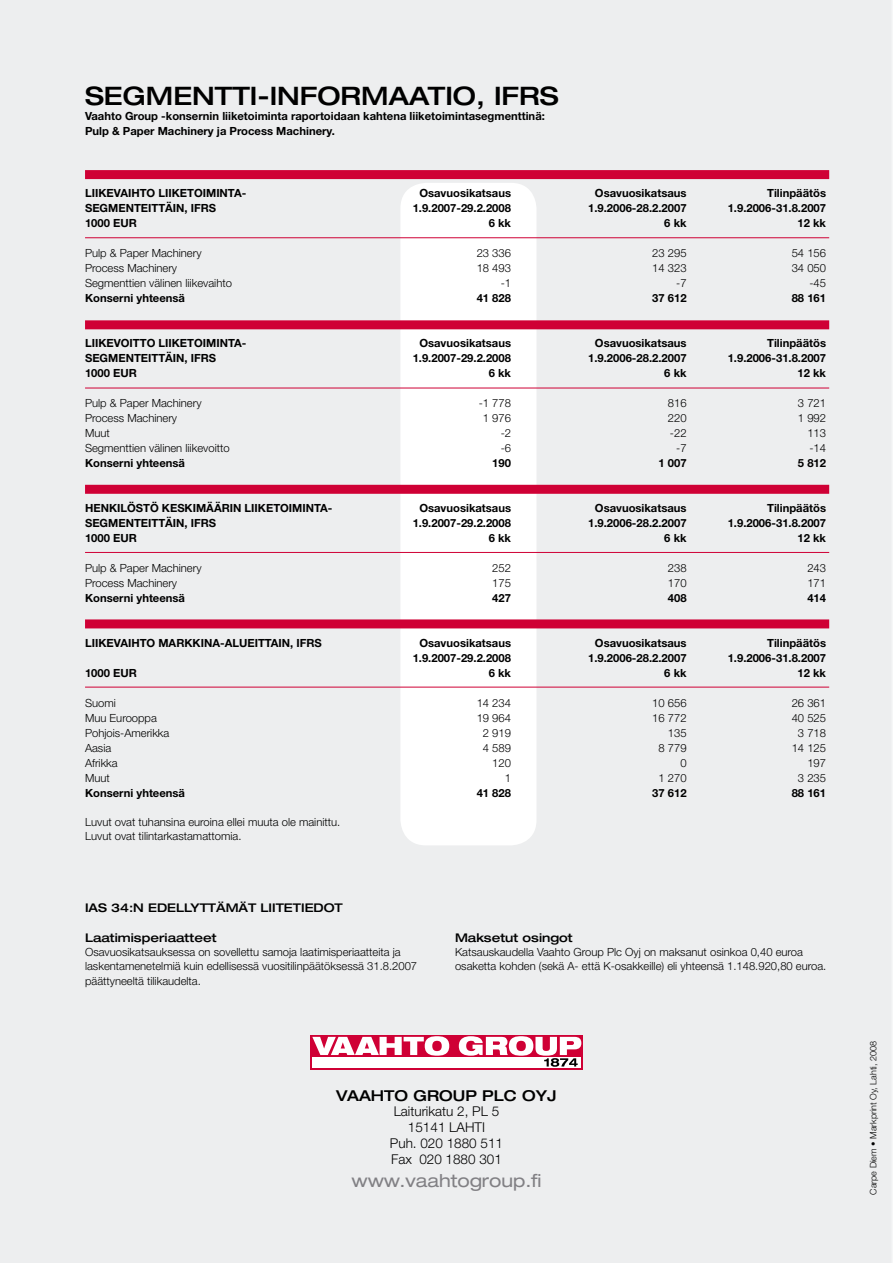
<style>
.page{position:relative;width:893px;height:1263px;background:#fff}
.page>*{position:absolute;margin:0;border:0;box-sizing:border-box;transform-origin:0 0}
.t1{font:500 expanded 25.5px "Helvetica Neue";color:#000}
.t2{font:expanded 18px "Helvetica Neue";color:#818084}
.t3{font:500 expanded 15px "Helvetica Neue";color:#000}
.t4{font:300 13.5px/15.9px "Helvetica Neue";color:#000;text-align:center}
.t5{font:500 expanded 12px "Helvetica Neue";color:#000}
.t6{font:700 11.25px/15px "Helvetica Neue";color:#000}
.t7{font:300 11.25px/14.2px "Helvetica Neue";color:#000}
.t8{font:300 9px "Helvetica Neue";color:#000}
</style>
<div class="page">
<div style="left:0;top:0;width:892px;height:1263px;background:#edeeef"></div>
<div style="left:85px;top:170px;width:744px;height:9px;background:#cf0035"></div>
<div style="left:400px;top:183px;width:136px;height:662px;background:#fff;border-radius:26px"></div>
<hr style="left:85px;top:237px;width:744px;height:1px;background:#cf0035">
<svg style="left:310px;top:1035px;width:273px;height:34px"></svg>
<div style="left:313px;top:1057px;width:268px;height:10px;background:#fff"></div>
<svg style="left:312px;top:1036px;width:137px;height:20px"></svg>
<svg style="left:459px;top:1036px;width:122px;height:31px"></svg>
<div style="left:412px;top:1199px;width:56px;height:44px;background:#edeeef"></div>
<hr style="left:85px;top:388px;width:744px;height:1px;background:#cf0035">
<div style="left:85px;top:320px;width:744px;height:9px;background:#cf0035"></div>
<hr style="left:85px;top:552px;width:744px;height:1px;background:#cf0035">
<div style="left:85px;top:485px;width:744px;height:9px;background:#cf0035"></div>
<hr style="left:85px;top:687px;width:744px;height:1px;background:#cf0035">
<div style="left:85px;top:619px;width:744px;height:9px;background:#cf0035"></div>
<h1 class="t1" style="left:85px;top:80px;width:474px">SEGMENTTI-IN FORMAATIO, IFRS</h1>
<p class="t6" style="left:85px;top:108px;width:461px">Vaahto Group -konsernin liiketoiminta raportoidaan kahtena liiketoimintasegmenttinä:<br>Pulp &amp; Paper Machinery ja Process Machinery.</p>
<p class="t6" style="left:85px;top:186px;width:163px">LIIKEVAIHTO LIIKETOIMINTA-</p>
<p class="t6" style="left:419px;top:186px;width:93px">Osavuosikatsaus</p>
<p class="t6" style="left:595px;top:186px;width:93px">Osavuosikatsaus</p>
<p class="t6" style="left:767px;top:186px;width:60px">Tilinpäätös</p>
<p class="t6" style="left:85px;top:201px;width:133px">SEGMENTEITTÄIN, IFRS</p>
<p class="t6" style="left:413px;top:201px;width:100px">1.9.2007-29.2.2008</p>
<p class="t6" style="left:588px;top:201px;width:100px">1.9.2006-28.2.2007</p>
<p class="t6" style="left:728px;top:201px;width:100px">1.9.2006-31.8.2007</p>
<p class="t6" style="left:85px;top:216px;width:53px">1000 EUR</p>
<p class="t6" style="left:489px;top:216px;width:24px">6 kk</p>
<p class="t6" style="left:664px;top:216px;width:24px">6 kk</p>
<p class="t6" style="left:797px;top:216px;width:30px">12 kk</p>
<p class="t7" style="left:85px;top:246px;width:118px">Pulp &amp; Paper Machinery</p>
<p class="t7" style="left:477px;top:246px;width:36px">23 336</p>
<p class="t7" style="left:652px;top:246px;width:36px">23 295</p>
<p class="t7" style="left:792px;top:246px;width:36px">54 156</p>
<p class="t7" style="left:85px;top:261px;width:94px">Process Machinery</p>
<p class="t7" style="left:477px;top:261px;width:36px">18 493</p>
<p class="t7" style="left:652px;top:261px;width:36px">14 323</p>
<p class="t7" style="left:792px;top:261px;width:36px">34 050</p>
<p class="t7" style="left:85px;top:276px;width:148px">Segmenttien välinen liikevaihto</p>
<p class="t7" style="left:501px;top:276px;width:12px">-1</p>
<p class="t7" style="left:676px;top:276px;width:12px">-7</p>
<p class="t7" style="left:809px;top:276px;width:18px">-45</p>
<p class="t6" style="left:85px;top:291px;width:102px">Konserni yhteensä</p>
<p class="t6" style="left:477px;top:291px;width:36px">41 828</p>
<p class="t6" style="left:652px;top:291px;width:36px">37 612</p>
<p class="t6" style="left:792px;top:291px;width:36px">88 161</p>
<p class="t6" style="left:85px;top:336px;width:163px">LIIKEVOITTO LIIKETOIMINTA-</p>
<p class="t6" style="left:419px;top:336px;width:93px">Osavuosikatsaus</p>
<p class="t6" style="left:595px;top:336px;width:93px">Osavuosikatsaus</p>
<p class="t6" style="left:767px;top:336px;width:60px">Tilinpäätös</p>
<p class="t6" style="left:85px;top:351px;width:133px">SEGMENTEITTÄIN, IFRS</p>
<p class="t6" style="left:413px;top:351px;width:100px">1.9.2007-29.2.2008</p>
<p class="t6" style="left:588px;top:351px;width:100px">1.9.2006-28.2.2007</p>
<p class="t6" style="left:728px;top:351px;width:100px">1.9.2006-31.8.2007</p>
<p class="t6" style="left:85px;top:365px;width:53px">1000 EUR</p>
<p class="t6" style="left:489px;top:365px;width:24px">6 kk</p>
<p class="t6" style="left:664px;top:365px;width:24px">6 kk</p>
<p class="t6" style="left:797px;top:365px;width:30px">12 kk</p>
<p class="t7" style="left:85px;top:396px;width:118px">Pulp &amp; Paper Machinery</p>
<p class="t7" style="left:479px;top:396px;width:34px">-1 778</p>
<p class="t7" style="left:668px;top:396px;width:20px">816</p>
<p class="t7" style="left:798px;top:396px;width:30px">3 721</p>
<p class="t7" style="left:85px;top:411px;width:94px">Process Machinery</p>
<p class="t7" style="left:483px;top:411px;width:30px">1 976</p>
<p class="t7" style="left:668px;top:411px;width:20px">220</p>
<p class="t7" style="left:798px;top:411px;width:30px">1 992</p>
<p class="t7" style="left:85px;top:426px;width:26px">Muut</p>
<p class="t7" style="left:501px;top:426px;width:12px">-2</p>
<p class="t7" style="left:670px;top:426px;width:18px">-22</p>
<p class="t7" style="left:807px;top:426px;width:20px">113</p>
<p class="t7" style="left:85px;top:441px;width:146px">Segmenttien välinen liikevoitto</p>
<p class="t7" style="left:501px;top:441px;width:12px">-6</p>
<p class="t7" style="left:676px;top:441px;width:12px">-7</p>
<p class="t7" style="left:809px;top:441px;width:18px">-14</p>
<p class="t6" style="left:85px;top:455px;width:102px">Konserni yhteensä</p>
<p class="t6" style="left:492px;top:455px;width:20px">190</p>
<p class="t6" style="left:658px;top:455px;width:30px">1 007</p>
<p class="t6" style="left:798px;top:455px;width:30px">5 812</p>
<p class="t6" style="left:85px;top:500px;width:249px">HENKILÖSTÖ KESKIMÄÄRIN LIIKETOIMINTA-</p>
<p class="t6" style="left:419px;top:500px;width:93px">Osavuosikatsaus</p>
<p class="t6" style="left:595px;top:500px;width:93px">Osavuosikatsaus</p>
<p class="t6" style="left:767px;top:500px;width:60px">Tilinpäätös</p>
<p class="t6" style="left:85px;top:515px;width:133px">SEGMENTEITTÄIN, IFRS</p>
<p class="t6" style="left:413px;top:515px;width:100px">1.9.2007-29.2.2008</p>
<p class="t6" style="left:588px;top:515px;width:100px">1.9.2006-28.2.2007</p>
<p class="t6" style="left:728px;top:515px;width:100px">1.9.2006-31.8.2007</p>
<p class="t6" style="left:85px;top:530px;width:53px">1000 EUR</p>
<p class="t6" style="left:489px;top:530px;width:24px">6 kk</p>
<p class="t6" style="left:664px;top:530px;width:24px">6 kk</p>
<p class="t6" style="left:797px;top:530px;width:30px">12 kk</p>
<p class="t7" style="left:85px;top:561px;width:118px">Pulp &amp; Paper Machinery</p>
<p class="t7" style="left:492px;top:561px;width:20px">252</p>
<p class="t7" style="left:668px;top:561px;width:20px">238</p>
<p class="t7" style="left:807px;top:561px;width:20px">243</p>
<p class="t7" style="left:85px;top:576px;width:94px">Process Machinery</p>
<p class="t7" style="left:492px;top:576px;width:20px">175</p>
<p class="t7" style="left:668px;top:576px;width:20px">170</p>
<p class="t7" style="left:807px;top:576px;width:20px">171</p>
<p class="t6" style="left:85px;top:590px;width:102px">Konserni yhteensä</p>
<p class="t6" style="left:492px;top:590px;width:20px">427</p>
<p class="t6" style="left:668px;top:590px;width:20px">408</p>
<p class="t6" style="left:807px;top:590px;width:20px">414</p>
<p class="t6" style="left:85px;top:635px;width:238px">LIIKEVAIHTO MARKKINA-ALUEITTAIN, IFRS</p>
<p class="t6" style="left:419px;top:635px;width:93px">Osavuosikatsaus</p>
<p class="t6" style="left:595px;top:635px;width:93px">Osavuosikatsaus</p>
<p class="t6" style="left:767px;top:635px;width:60px">Tilinpäätös</p>
<p class="t6" style="left:413px;top:650px;width:100px">1.9.2007-29.2.2008</p>
<p class="t6" style="left:588px;top:650px;width:100px">1.9.2006-28.2.2007</p>
<p class="t6" style="left:728px;top:650px;width:100px">1.9.2006-31.8.2007</p>
<p class="t6" style="left:85px;top:665px;width:53px">1000 EUR</p>
<p class="t6" style="left:489px;top:665px;width:24px">6 kk</p>
<p class="t6" style="left:664px;top:665px;width:24px">6 kk</p>
<p class="t6" style="left:797px;top:665px;width:30px">12 kk</p>
<p class="t7" style="left:85px;top:696px;width:32px">Suomi</p>
<p class="t7" style="left:477px;top:696px;width:36px">14 234</p>
<p class="t7" style="left:652px;top:696px;width:36px">10 656</p>
<p class="t7" style="left:792px;top:696px;width:36px">26 361</p>
<p class="t7" style="left:85px;top:711px;width:73px">Muu Eurooppa</p>
<p class="t7" style="left:477px;top:711px;width:36px">19 964</p>
<p class="t7" style="left:652px;top:711px;width:36px">16 772</p>
<p class="t7" style="left:792px;top:711px;width:36px">40 525</p>
<p class="t7" style="left:85px;top:726px;width:86px">Pohjois-Amerikka</p>
<p class="t7" style="left:483px;top:726px;width:30px">2 919</p>
<p class="t7" style="left:668px;top:726px;width:20px">135</p>
<p class="t7" style="left:798px;top:726px;width:30px">3 718</p>
<p class="t7" style="left:85px;top:741px;width:28px">Aasia</p>
<p class="t7" style="left:483px;top:741px;width:30px">4 589</p>
<p class="t7" style="left:658px;top:741px;width:30px">8 779</p>
<p class="t7" style="left:792px;top:741px;width:36px">14 125</p>
<p class="t7" style="left:85px;top:756px;width:34px">Afrikka</p>
<p class="t7" style="left:492px;top:756px;width:20px">120</p>
<p class="t7" style="left:680px;top:756px;width:8px">0</p>
<p class="t7" style="left:807px;top:756px;width:20px">197</p>
<p class="t7" style="left:85px;top:771px;width:26px">Muut</p>
<p class="t7" style="left:505px;top:771px;width:8px">1</p>
<p class="t7" style="left:658px;top:771px;width:30px">1 270</p>
<p class="t7" style="left:798px;top:771px;width:30px">3 235</p>
<p class="t6" style="left:85px;top:785px;width:102px">Konserni yhteensä</p>
<p class="t6" style="left:477px;top:785px;width:36px">41 828</p>
<p class="t6" style="left:652px;top:785px;width:36px">37 612</p>
<p class="t6" style="left:792px;top:785px;width:36px">88 161</p>
<p class="t7" style="left:85px;top:814px;width:257px">Luvut ovat tuhansina euroina ellei muuta ole mainittu.<br>Luvut ovat tilintarkastamattomia.</p>
<p class="t5" style="left:85px;top:900px;width:259px">IAS 34:N EDELLYTTÄMÄT LIITETIE DOT</p>
<p class="t5" style="left:85px;top:930px;width:133px">Laatimisperiaatteet</p>
<p class="t7" style="left:85px;top:945px;width:334px">Osavuosikatsauksessa on sovellettu samoja laatimisperiaatteita ja laskentamenetelmiä kuin edellisessä vuositilinpäätöksessä 31.8.2007 päättyneeltä tilikaudelta.</p>
<p class="t5" style="left:455px;top:930px;width:119px">Maksetut osingot</p>
<p class="t7" style="left:455px;top:944px;width:373px">Katsauskaudella Vaahto Group Plc Oyj on maksanut osinkoa 0,40 euroa osaketta kohden (sekä A- että K-osakkeille) eli yhteensä 1.148.920,80 euroa.</p>
<h3 class="t3" style="left:336px;top:1086px;width:24px">Vaahto</h3>
<h3 class="t3" style="left:413px;top:1086px;width:27px">Group</h3>
<h3 class="t3" style="left:482px;top:1086px;width:65px">Plc Oyj</h3>
<p class="t4" style="left:390px;top:1103px;width:115px">Laiturikatu 2, PL 5<br>15141 LAHTI<br>Puh. 020 1880 511<br>Fax 020 1880 301</p>
<h2 class="t2" style="left:351px;top:1170px;width:192px">www.vaahtogroup.fi</h2>
<p class="t8" style="left:868px;top:1194px;width:155px;rotate:-90deg">Carpe Diem • Markprint Oy, Lahti, 2008</p>
</div>
